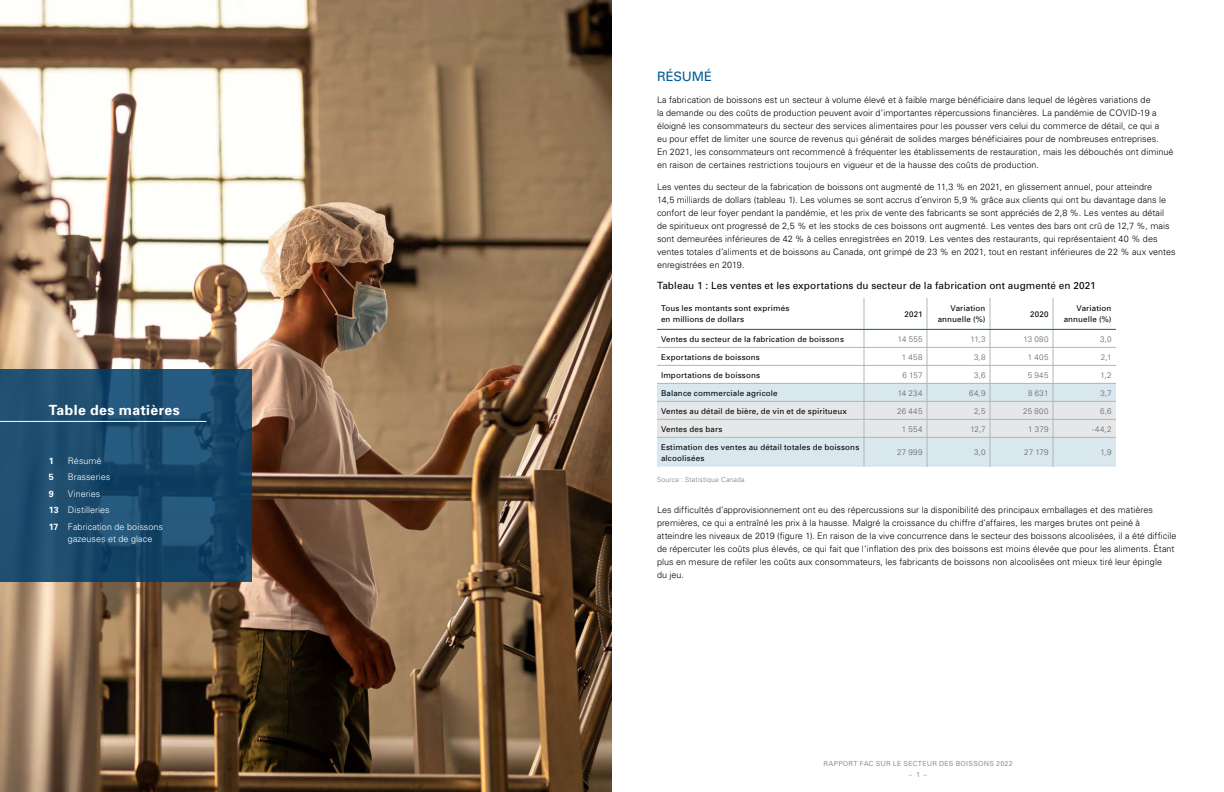
<style>
.page{position:relative;width:1224px;height:792px;background:#fff}
.page>*{position:absolute;margin:0;border:0;box-sizing:border-box;transform-origin:0 0}
.t1{font:700 14px "Univers";letter-spacing:.025em;color:#fff}
.t2{font:13px "Univers";letter-spacing:-.01em;color:#005b94}
.t3{font:10px "Univers";letter-spacing:.01em;color:#000}
.t4{font:300 9px/13px "Univers";letter-spacing:.005em;color:#000}
.t5{font:300 9px/16.5px "Univers";letter-spacing:.005em;color:#fff}
.t6{font:700 9px "Univers";color:#fff}
.t7{font:8px/11px "Univers";letter-spacing:.02em;color:#000}
.t8{font:300 8px "Univers";letter-spacing:.03em;color:#636466}
.t9{font:7px "Univers";letter-spacing:.035em;color:#939598}
.t10{font:300 7px "Univers";letter-spacing:.015em;color:#797d83}
.s1{font-weight:700}
</style>
<div class="page">
<img style="left:0;top:0;width:612px;height:792px">
<svg style="left:0;top:369px;width:252px;height:213px;background:#1a4b6d"></svg>
<hr style="left:0;top:421px;width:206px;height:1px;background:#fff">
<hr style="left:864px;top:298px;width:1px;height:31px;background:#b1b4b6">
<hr style="left:927px;top:298px;width:1px;height:31px;background:#b1b4b6">
<hr style="left:990px;top:298px;width:1px;height:31px;background:#b1b4b6">
<hr style="left:1053px;top:298px;width:1px;height:31px;background:#b1b4b6">
<hr style="left:657px;top:329px;width:207px;height:1px;background:#005b94">
<hr style="left:864px;top:329px;width:63px;height:1px;background:#005b94">
<hr style="left:927px;top:329px;width:63px;height:1px;background:#005b94">
<hr style="left:990px;top:329px;width:63px;height:1px;background:#005b94">
<hr style="left:1053px;top:329px;width:63px;height:1px;background:#005b94">
<svg style="left:657px;top:330px;width:459px;height:137px"></svg>
<hr style="left:657px;top:437px;width:207px;height:1px;background:#b1b4b6">
<hr style="left:864px;top:437px;width:63px;height:1px;background:#b1b4b6">
<hr style="left:927px;top:437px;width:63px;height:1px;background:#b1b4b6">
<hr style="left:990px;top:437px;width:63px;height:1px;background:#b1b4b6">
<h1 class="t1" style="left:49px;top:401px;width:132px">Table des matières</h1>
<p class="t6" style="left:49px;top:455px;width:7px">1</p>
<p class="t5" style="left:68px;top:452px;width:35px">Résumé</p>
<p class="t6" style="left:49px;top:471px;width:7px">5</p>
<p class="t5" style="left:68px;top:469px;width:44px">Brasseries</p>
<p class="t6" style="left:49px;top:488px;width:7px">9</p>
<p class="t5" style="left:49px;top:485px;width:116px;text-indent:19px">Vineries<br><span class="s1">13</span> Distilleries<br><span class="s1">17</span> Fabrication de boissons</p>
<p class="t5" style="left:68px;top:530px;width:86px">gazeuses et de glace</p>
<h2 class="t2" style="left:657px;top:69px;width:57px">RÉSUMÉ</h2>
<p class="t4" style="left:657px;top:93px;width:518px">La fabrication de boissons est un secteur à volume élevé et à faible marge bénéficiaire dans lequel de légères variations de<br>la demande ou des coûts de production peuvent avoir d’importantes répercussions financières. La pandémie de COVID-19 a éloigné les consommateurs du secteur des services alimentaires pour les pousser vers celui du commerce de détail, ce qui a<br>eu pour effet de limiter une source de revenus qui générait de solides marges bénéficiaires pour de nombreuses entreprises.<br>En 2021, les consommateurs ont recommencé à fréquenter les établissements de restauration, mais les débouchés ont diminué en raison de certaines restrictions toujours en vigueur et de la hausse des coûts de production.</p>
<p class="t4" style="left:657px;top:180px;width:520px">Les ventes du secteur de la fabrication de boissons ont augmenté de 11,3 % en 2021, en glissement annuel, pour atteindre<br>14,5 milliards de dollars (tableau 1). Les volumes se sont accrus d’environ 5,9 % grâce aux clients qui ont bu davantage dans le confort de leur foyer pendant la pandémie, et les prix de vente des fabricants se sont appréciés de 2,8 %. Les ventes au détail de spiritueux ont progressé de 2,5 % et les stocks de ces boissons ont augmenté. Les ventes des bars ont crû de 12,7 %, mais sont demeurées inférieures de 42 % à celles enregistrées en 2019. Les ventes des restaurants, qui représentaient 40 % des ventes totales d’aliments et de boissons au Canada, ont grimpé de 23 % en 2021, tout en restant inférieures de 22 % aux ventes enregistrées en 2019.</p>
<p class="t3" style="left:657px;top:280px;width:440px">Tableau 1 : Les ventes et les exportations du secteur de la fabrication ont augmenté en 2021</p>
<p class="t7" style="left:661px;top:303px;width:130px">Tous les montants sont exprimés en millions de dollars</p>
<p class="t7" style="left:905px;top:308px;width:19px">2021</p>
<p class="t7" style="left:938px;top:303px;width:49px;text-align:right">Variation annuelle (%)</p>
<p class="t7" style="left:1030px;top:308px;width:20px">2020</p>
<p class="t7" style="left:1064px;top:303px;width:49px;text-align:right">Variation annuelle (%)</p>
<p class="t7" style="left:661px;top:333px;width:185px">Ventes du secteur de la fabrication de boissons</p>
<p class="t8" style="left:898px;top:334px;width:26px">14 555</p>
<p class="t8" style="left:971px;top:334px;width:16px">11,3</p>
<p class="t8" style="left:1024px;top:334px;width:26px">13 080</p>
<p class="t8" style="left:1100px;top:334px;width:13px">3,0</p>
<p class="t7" style="left:661px;top:351px;width:100px">Exportations de boissons</p>
<p class="t8" style="left:902px;top:352px;width:22px">1 458</p>
<p class="t8" style="left:974px;top:352px;width:13px">3,8</p>
<p class="t8" style="left:1028px;top:352px;width:22px">1 405</p>
<p class="t8" style="left:1101px;top:352px;width:12px">2,1</p>
<p class="t7" style="left:661px;top:369px;width:101px">Importations de boissons</p>
<p class="t8" style="left:903px;top:370px;width:21px">6 157</p>
<p class="t8" style="left:974px;top:370px;width:13px">3,6</p>
<p class="t8" style="left:1028px;top:370px;width:22px">5 945</p>
<p class="t8" style="left:1100px;top:370px;width:13px">1,2</p>
<p class="t7" style="left:661px;top:387px;width:118px">Balance commerciale agricole</p>
<p class="t8" style="left:898px;top:388px;width:26px">14 234</p>
<p class="t8" style="left:969px;top:388px;width:18px">64,9</p>
<p class="t8" style="left:1028px;top:388px;width:22px">8 631</p>
<p class="t8" style="left:1100px;top:388px;width:13px">3,7</p>
<p class="t7" style="left:661px;top:405px;width:188px">Ventes au détail de bière, de vin et de spiritueux</p>
<p class="t8" style="left:897px;top:406px;width:27px">26 445</p>
<p class="t8" style="left:974px;top:406px;width:13px">2,5</p>
<p class="t8" style="left:1023px;top:406px;width:27px">25 800</p>
<p class="t8" style="left:1100px;top:406px;width:13px">6,6</p>
<p class="t7" style="left:661px;top:423px;width:63px">Ventes des bars</p>
<p class="t8" style="left:902px;top:424px;width:22px">1 554</p>
<p class="t8" style="left:970px;top:424px;width:17px">12,7</p>
<p class="t8" style="left:1028px;top:424px;width:22px">1 379</p>
<p class="t8" style="left:1092px;top:424px;width:21px">-44,2</p>
<p class="t7" style="left:661px;top:441px;width:200px">Estimation des ventes au détail totales de boissons alcoolisées</p>
<p class="t8" style="left:897px;top:448px;width:27px">27 999</p>
<p class="t8" style="left:974px;top:448px;width:13px">3,0</p>
<p class="t8" style="left:1024px;top:448px;width:26px">27 179</p>
<p class="t8" style="left:1100px;top:448px;width:13px">1,9</p>
<p class="t10" style="left:657px;top:475px;width:89px">Source : Statistique Canada</p>
<p class="t4" style="left:657px;top:503px;width:521px">Les difficultés d’approvisionnement ont eu des répercussions sur la disponibilité des principaux emballages et des matières premières, ce qui a entraîné les prix à la hausse. Malgré la croissance du chiffre d’affaires, les marges brutes ont peiné à atteindre les niveaux de 2019 (figure 1). En raison de la vive concurrence dans le secteur des boissons alcoolisées, il a été difficile de répercuter les coûts plus élevés, ce qui fait que l’inflation des prix des boissons est moins élevée que pour les aliments. Étant plus en mesure de refiler les coûts aux consommateurs, les fabricants de boissons non alcoolisées ont mieux tiré leur épingle<br>du jeu.</p>
<p class="t9" style="left:823px;top:759px;width:191px">RAPPORT FAC SUR LE SECTEUR DES BOISSONS 2022</p>
</div>
